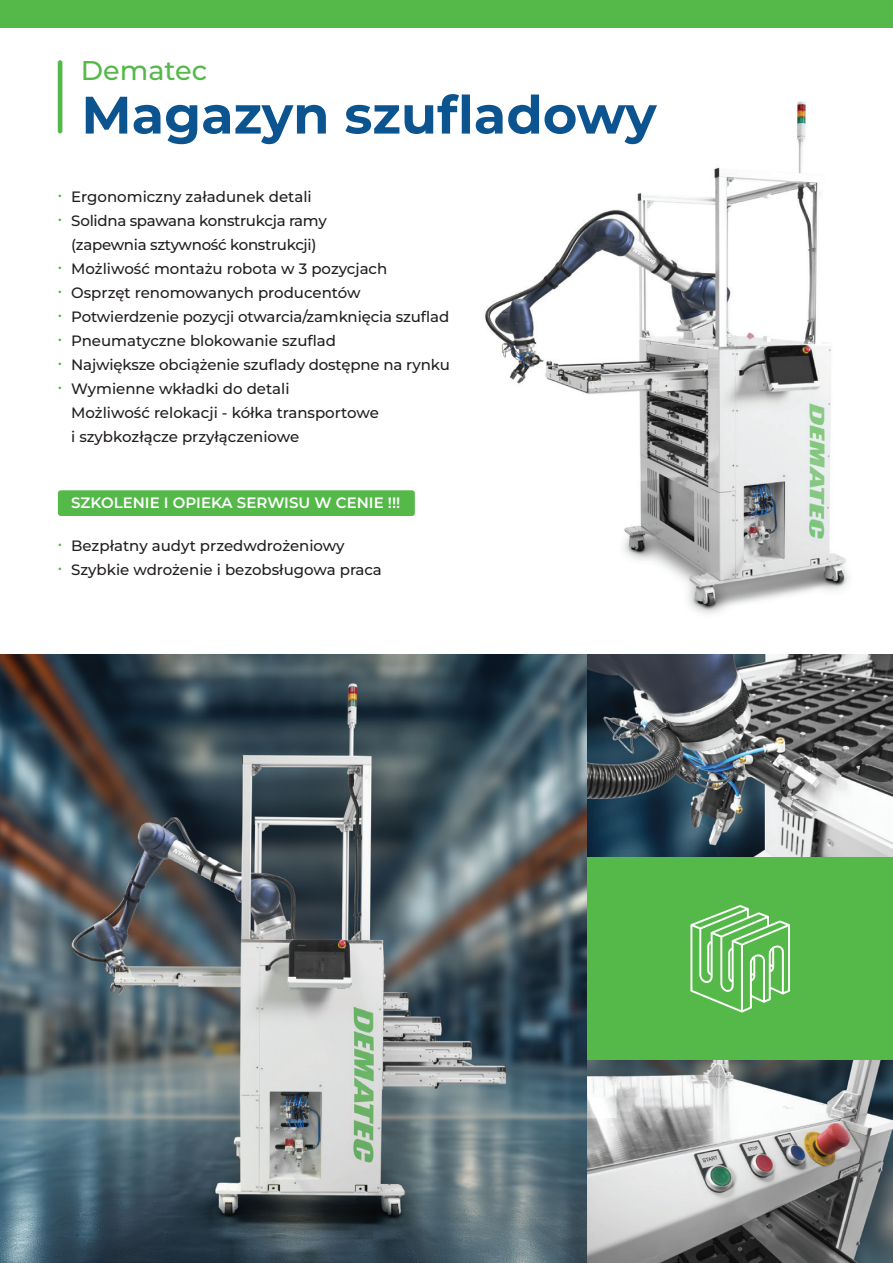
<style>
.page{position:relative;width:893px;height:1263px;background:#fff}
.page>*{position:absolute;margin:0;border:0;box-sizing:border-box;transform-origin:0 0}
.t1{font:700 52.65px "Montserrat";color:#0b5490}
.t2{font:500 27px "Montserrat";color:#54b948}
.t3{font:500 15px/24px "Montserrat";letter-spacing:-.01em;color:#231f20}
.t4{font:600 15px "Montserrat";color:#fff}
.t5{font:600 15px/24px "Montserrat";color:#54b948}
</style>
<div class="page">
<img style="left:0;top:654px;width:587px;height:609px">
<img style="left:485px;top:101px;width:364px;height:514px">
<div style="left:58px;top:490px;width:357px;height:26px;background:#54b948;border-radius:3px"></div>
<hr style="left:58px;top:60px;width:4px;height:73px;background:#54b948;border-radius:2px">
<img style="left:587px;top:654px;width:306px;height:203px">
<img style="left:587px;top:1060px;width:306px;height:203px">
<div style="left:587px;top:857px;width:306px;height:203px;background:#54b948"></div>
<svg style="left:690px;top:905px;width:100px;height:107px"></svg>
<div style="left:0;top:0;width:893px;height:28px;background:#54b948"></div>
<h2 class="t2" style="left:81px;top:52px;width:128px">Dematec</h2>
<h1 class="t1" style="left:81px;top:80px;width:577px">Magazyn szufladowy</h1>
<p class="t5" style="left:58px;top:179px;width:5px">. .</p>
<p class="t5" style="left:58px;top:251px;width:5px;text-align:justify">. . . . . .</p>
<p class="t3" style="left:71px;top:184px;width:380px">Ergonomiczny załadunek detali<br>Solidna spawana konstrukcja ramy<br>(zapewnia sztywność konstrukcji)<br>Możliwość montażu robota w 3 pozycjach Osprzęt renomowanych producentów Potwierdzenie pozycji otwarcia/zamknięcia szuflad Pneumatyczne blokowanie szuflad<br>Największe obciążenie szuflady dostępne na rynku Wymienne wkładki do detali<br>Możliwość relokacji - kółka transportowe<br>i szybkozłącze przyłączeniowe</p>
<p class="t4" style="left:71px;top:493px;width:331px">SZKOLENIE I OPIEKA SERWISU W CENIE !!!</p>
<p class="t5" style="left:58px;top:528px;width:5px">. .</p>
<p class="t3" style="left:71px;top:533px;width:312px">Bezpłatny audyt przedwdrożeniowy<br>Szybkie wdrożenie i bezobsługowa praca</p>
</div>
